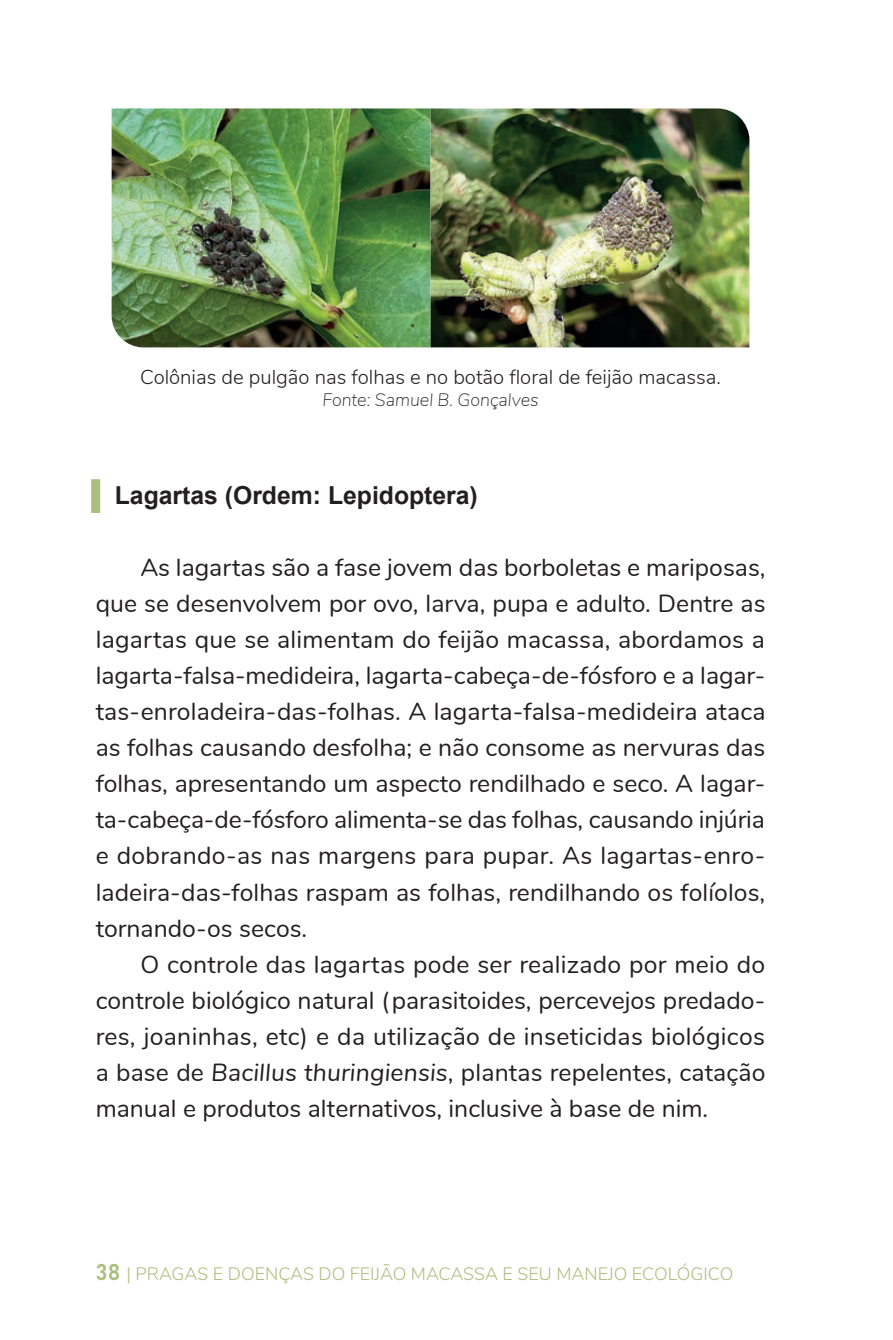
<style>
.page{position:relative;width:893px;height:1340px;background:#fff}
.page>*{position:absolute;margin:0;border:0;box-sizing:border-box;transform-origin:0 0}
.t1{font:24.75px/36px "Nunito";color:#231f20;text-align:justify}
.t2{font:700 24.75px "Arial";color:#231f20}
.t3{font:300 20.25px "Nunito";color:#231f20}
.t4{font:300 18px "Nunito";color:#acbe7e}
.t5{font:italic 200 18px "Nunito";color:#231f20}
.s1{font-style:italic}
.s2{font-family:"Bahnschrift";font-weight:400;font-size:22.5px}
</style>
<div class="page">
<div style="left:91px;top:479px;width:9px;height:34px;background:#acbe7e"></div>
<img style="left:112px;top:108px;width:637px;height:239px">
<p class="t3" style="left:140px;top:362px;width:582px">Colônias de pulgão nas folhas e no botão floral de feijão macassa.</p>
<p class="t5" style="left:322px;top:386px;width:218px">Fonte: Samuel B. Gonçalves</p>
<p class="t2" style="left:115px;top:478px;width:365px">Lagartas (Ordem: Lepidoptera)</p>
<p class="t1" style="left:96px;top:548px;width:671px;text-indent:45px">As lagartas são a fase jovem das borboletas e mariposas, que se desenvolvem por ovo, larva, pupa e adulto. Dentre as lagartas que se alimentam do feijão macassa, abordamos a lagarta-falsa-medideira, lagarta-cabeça-de-fósforo e a lagar&shy;tas-enroladeira-das-folhas. A lagarta-falsa-medideira ataca as folhas causando desfolha; e não consome as nervuras das folhas, apresentando um aspecto rendilhado e seco. A lagar&shy;ta-cabeça-de-fósforo alimenta-se das folhas, causando injúria e dobrando-as nas margens para pupar. As lagartas-enro&shy;ladeira-das-folhas raspam as folhas, rendilhando os folíolos, tornando-os secos.</p>
<p class="t1" style="left:96px;top:944px;width:671px;text-indent:45px">O controle das lagartas pode ser realizado por meio do controle biológico natural (parasitoides, percevejos predado&shy;res, joaninhas, etc) e da utilização de inseticidas biológicos a base de <span class="s1">Bacillus thuringiensis</span>, plantas repelentes, catação manual e produtos alternativos, inclusive à base de nim.</p>
<p class="t4" style="left:96px;top:1260px;width:639px"><span class="s2">38</span> | PRAGAS E DOENÇAS DO FEIJÃO MACASSA E SEU MANEJO ECOLÓGICO</p>
</div>
